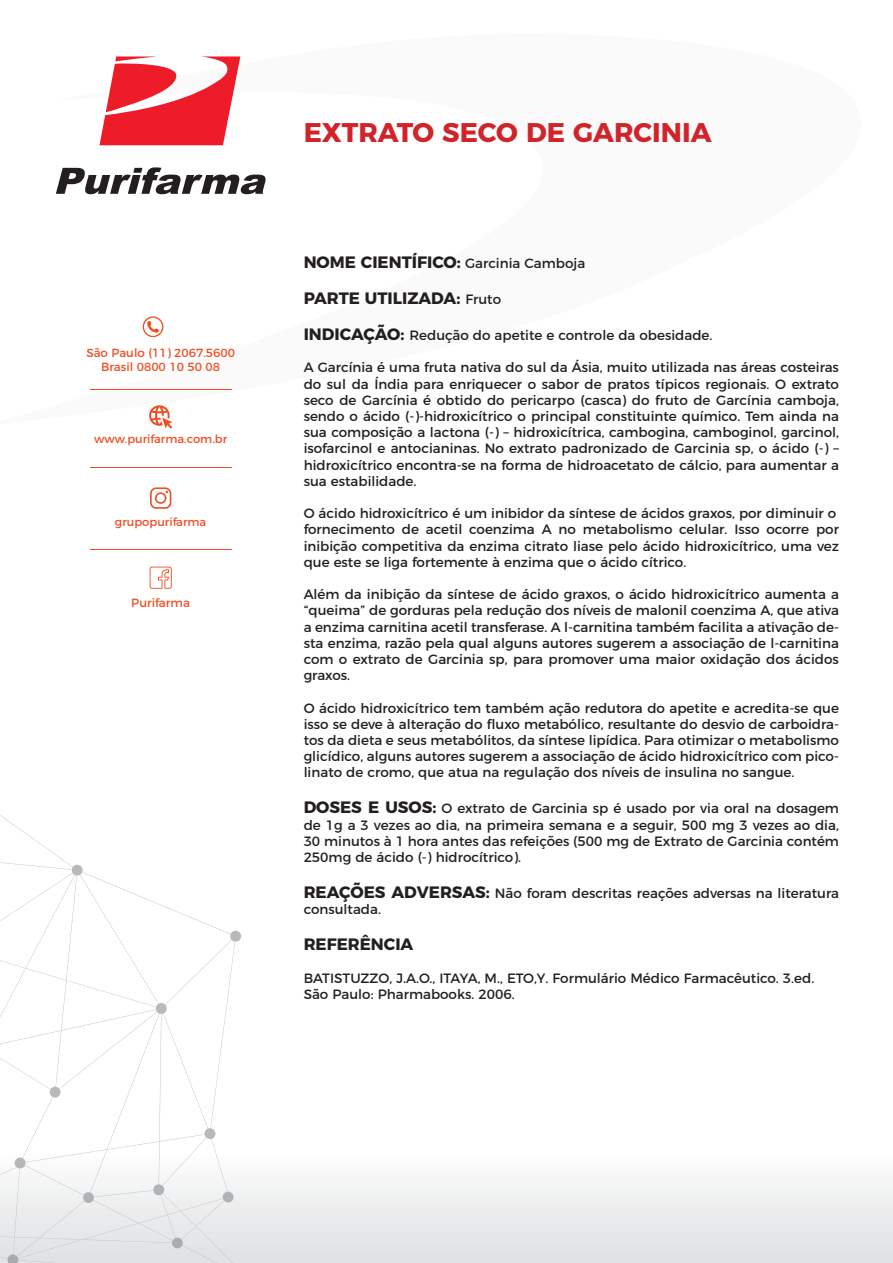
<style>
.page{position:relative;width:893px;height:1263px;background:#fff}
.page>*{position:absolute;margin:0;border:0;box-sizing:border-box;transform-origin:0 0}
.t1{font:700 27px "Montserrat";color:#d1232a}
.t2{font:700 16.5px/36px "Montserrat";color:#231f20}
.t3{font:13.5px/16.2px "Montserrat";color:#231f20;text-align:justify}
.t4{font:12px "Montserrat";color:#ef4f23}
.t5{font:11.85px/14.4px "Montserrat";color:#ef4f23;text-align:center}
.t6{font:11.55px "Montserrat";color:#ef4f23}
.s1{font-weight:400;font-size:13.5px}
.s2{font-weight:700;font-size:16.5px}
</style>
<div class="page">
<img style="left:18px;top:1198px;width:144px;height:60px">
<div style="left:93px;top:1200px;width:69px;height:41px;background:#e9eaeb"></div>
<div style="left:25px;top:1168px;width:59px;height:27px;background:#f4f5f5"></div>
<img style="left:90px;top:1168px;width:16px;height:24px">
<img style="left:215px;top:1168px;width:13px;height:24px">
<img style="left:162px;top:1168px;width:32px;height:18px">
<img style="left:160px;top:1195px;width:2px;height:43px">
<img style="left:162px;top:1193px;width:71px;height:70px">
<img style="left:159px;top:1168px;width:1px;height:16px">
<img style="left:13px;top:1175px;width:7px;height:79px">
<img style="left:0;top:1168px;width:26px;height:7px">
<svg style="left:83px;top:1192px;width:11px;height:11px"></svg>
<svg style="left:223px;top:1191px;width:11px;height:11px"></svg>
<svg style="left:0;top:1254px;width:18px;height:9px"></svg>
<svg style="left:0;top:815px;width:241px;height:353px"></svg>
<svg style="left:153px;top:1184px;width:11px;height:11px"></svg>
<svg style="left:172px;top:1237px;width:11px;height:11px"></svg>
<svg style="left:150px;top:487px;width:21px;height:22px"></svg>
<svg style="left:150px;top:567px;width:22px;height:22px"></svg>
<hr style="left:90px;top:389px;width:141px;height:1px;background:#ef4f23">
<hr style="left:90px;top:467px;width:141px;height:1px;background:#ef4f23">
<hr style="left:90px;top:549px;width:141px;height:1px;background:#ef4f23">
<svg style="left:100px;top:56px;width:140px;height:89px"></svg>
<svg style="left:56px;top:167px;width:210px;height:27px"></svg>
<svg style="left:143px;top:316px;width:20px;height:21px"></svg>
<svg style="left:149px;top:405px;width:23px;height:24px"></svg>
<p class="t5" style="left:86px;top:344px;width:150px">São Paulo (11) 2067.5600<br>Brasil 0800 10 50 08</p>
<p class="t6" style="left:94px;top:430px;width:135px">www.purifarma.com.br</p>
<p class="t6" style="left:115px;top:513px;width:93px">grupopurifarma</p>
<p class="t4" style="left:131px;top:593px;width:60px">Purifarma</p>
<h1 class="t1" style="left:304px;top:110px;width:409px">EXTRATO SECO DE GARCINIA</h1>
<p class="t2" style="left:304px;top:243px;width:283px">NOME CIENTÍFICO: <span class="s1">Garcinia Camboja<br></span>PARTE UTILIZADA: <span class="s1">Fruto</span></p>
<p class="t3" style="left:304px;top:326px;width:410px"><span class="s2">INDICAÇÃO:</span> Redução do apetite e controle da obesidade.</p>
<p class="t3" style="left:304px;top:358px;width:537px">A Garcínia é uma fruta nativa do sul da Ásia, muito utilizada nas áreas costeiras do sul da Índia para enriquecer o sabor de pratos típicos regionais. O extrato seco de Garcínia é obtido do pericarpo (casca) do fruto de Garcínia camboja, sendo o ácido (-)-hidroxicítrico o principal constituinte químico. Tem ainda na sua composição a lactona (-) – hidroxicítrica, cambogina, camboginol, garcinol, isofarcinol e antocianinas. No extrato padronizado de Garcinia sp, o ácido (-) – hidroxicítrico encontra-se na forma de hidroacetato de cálcio, para aumentar a sua estabilidade.</p>
<p class="t3" style="left:304px;top:504px;width:537px;text-align:left">O ácido hidroxicítrico é um inibidor da síntese de ácidos graxos, por diminuir o fornecimento de acetil coenzima A no metabolismo celular. Isso ocorre por inibição competitiva da enzima citrato liase pelo ácido hidroxicítrico, uma vez que este se liga fortemente à enzima que o ácido cítrico.</p>
<p class="t3" style="left:304px;top:585px;width:537px">Além da inibição da síntese de ácido graxos, o ácido hidroxicítrico aumenta a “queima” de gorduras pela redução dos níveis de malonil coenzima A, que ativa a enzima carnitina acetil transferase. A l-carnitina também facilita a ativação de&shy;sta enzima, razão pela qual alguns autores sugerem a associação de l-carnitina com o extrato de Garcinia sp, para promover uma maior oxidação dos ácidos graxos.</p>
<p class="t3" style="left:304px;top:699px;width:537px">O ácido hidroxicítrico tem também ação redutora do apetite e acredita-se que isso se deve à alteração do fluxo metabólico, resultante do desvio de carboidra&shy;tos da dieta e seus metabólitos, da síntese lipídica. Para otimizar o metabolismo glicídico, alguns autores sugerem a associação de ácido hidroxicítrico com pico&shy;linato de cromo, que atua na regulação dos níveis de insulina no sangue.</p>
<p class="t3" style="left:304px;top:799px;width:537px"><span class="s2">DOSES E USOS:</span> O extrato de Garcinia sp é usado por via oral na dosagem de 1g a 3 vezes ao dia, na primeira semana e a seguir, 500 mg 3 vezes ao dia, 30 minutos à 1 hora antes das refeições (500 mg de Extrato de Garcinia contém 250mg de ácido (-) hidrocítrico).</p>
<p class="t3" style="left:304px;top:884px;width:537px"><span class="s2">REAÇÕES ADVERSAS:</span> Não foram descritas reações adversas na literatura consultada.</p>
<p class="t2" style="left:304px;top:925px;width:111px">REFERÊNCIA</p>
<p class="t3" style="left:304px;top:969px;width:512px">BATISTUZZO, J.A.O., ITAYA, M., ETO,Y. Formulário Médico Farmacêutico. 3.ed.<br>São Paulo: Pharmabooks. 2006.</p>
</div>
